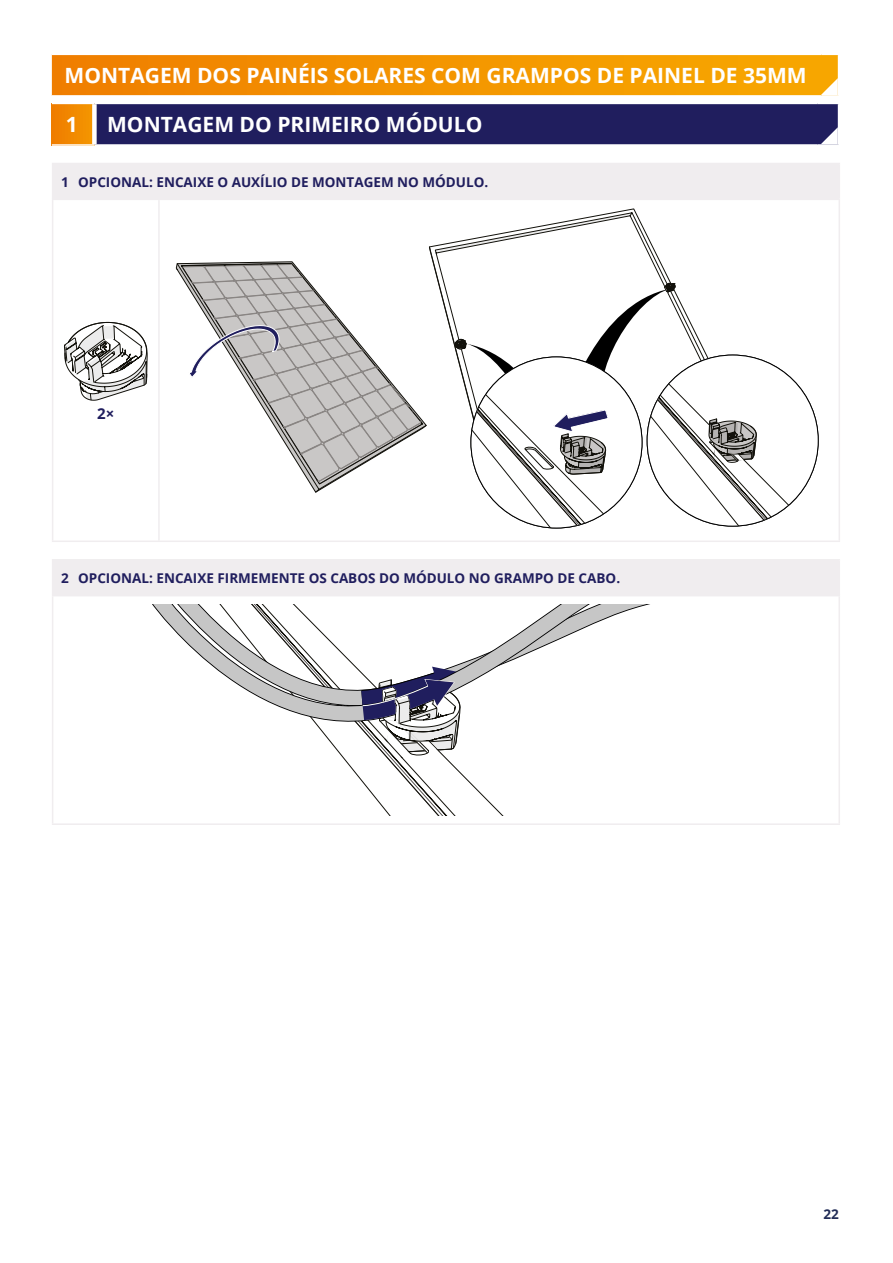
<style>
.page{position:relative;width:893px;height:1263px;background:#fff}
.page>*{position:absolute;margin:0;border:0;box-sizing:border-box;transform-origin:0 0}
.Heading_1{font:700 21px "Open Sans";color:#fff}
.Heading_1_VarA{font:700 21px "Open Sans";color:#fff}
.Chapter_1{font:700 21px "Open Sans";color:#fff}
.body_4{font:700 15px "Open Sans";color:#201e5e}
.ol_1_continue{font:700 13.5px "Open Sans";color:#201e5e}
.ol_1{font:700 13.5px "Open Sans";color:#201e5e}
.t1{font:700 13.5px "Open Sans";color:#222d57}
</style>
<div class="page">
<svg style="left:52px;top:54px;width:787px;height:42px;background:#f4990d"></svg>
<div style="left:52px;top:103px;width:42px;height:42px;background:#f18900"></div>
<hr style="left:52px;top:103px;width:42px;height:1px;background:#fff">
<hr style="left:52px;top:144px;width:42px;height:2px;background:#fff">
<div style="left:92px;top:104px;width:5px;height:40px;background:#fff"></div>
<svg style="left:94px;top:103px;width:745px;height:42px;background:#2c2a66"></svg>
<div style="left:53px;top:163px;width:786px;height:36px;background:#f0edef"></div>
<hr style="left:52px;top:163px;width:107px;height:1px;background:#f0edef">
<hr style="left:52px;top:164px;width:1px;height:35px;background:#f0edef">
<hr style="left:159px;top:163px;width:681px;height:1px;background:#f0edef">
<hr style="left:838px;top:164px;width:2px;height:35px;background:#f0edef">
<hr style="left:52px;top:199px;width:107px;height:1px;background:#f0edef">
<hr style="left:52px;top:200px;width:1px;height:340px;background:#f0edef">
<hr style="left:159px;top:199px;width:681px;height:1px;background:#f0edef">
<hr style="left:158px;top:200px;width:2px;height:340px;background:#f0edef">
<hr style="left:838px;top:200px;width:2px;height:340px;background:#f0edef">
<hr style="left:52px;top:540px;width:107px;height:2px;background:#f0edef">
<hr style="left:159px;top:540px;width:681px;height:2px;background:#f0edef">
<svg style="left:64px;top:322px;width:84px;height:79px"></svg>
<svg style="left:429px;top:208px;width:242px;height:129px"></svg>
<svg style="left:181px;top:263px;width:244px;height:229px"></svg>
<svg style="left:452px;top:283px;width:366px;height:245px"></svg>
<div style="left:53px;top:560px;width:786px;height:36px;background:#f0edef"></div>
<hr style="left:52px;top:559px;width:788px;height:1px;background:#f0edef">
<hr style="left:52px;top:560px;width:1px;height:35px;background:#f0edef">
<hr style="left:838px;top:560px;width:2px;height:35px;background:#f0edef">
<hr style="left:52px;top:595px;width:788px;height:1px;background:#f0edef">
<hr style="left:52px;top:596px;width:1px;height:227px;background:#f0edef">
<hr style="left:838px;top:596px;width:2px;height:227px;background:#f0edef">
<hr style="left:52px;top:823px;width:788px;height:2px;background:#f0edef">
<svg style="left:152px;top:604px;width:498px;height:118px"></svg>
<svg style="left:361px;top:667px;width:100px;height:149px"></svg>
<p class="Heading_1" style="left:65px;top:61px;width:744px">MONTAGEM DOS PAINÉIS SOLARES COM GRAMPOS DE PAINEL DE 35MM</p>
<p class="Chapter_1" style="left:66px;top:110px;width:13px">1</p>
<p class="Heading_1_VarA" style="left:107px;top:110px;width:377px">MONTAGEM DO PRIMEIRO MÓDULO</p>
<p class="ol_1" style="left:61px;top:172px;width:429px">1 OPCIONAL: ENCAIXE O AUXÍLIO DE MONTAGEM NO MÓDULO.</p>
<p class="body_4" style="left:97px;top:403px;width:19px">2×</p>
<p class="ol_1_continue" style="left:61px;top:568px;width:561px">2 OPCIONAL: ENCAIXE FIRMEMENTE OS CABOS DO MÓDULO NO GRAMPO DE CABO.</p>
<p class="t1" style="left:824px;top:1205px;width:17px">22</p>
</div>
